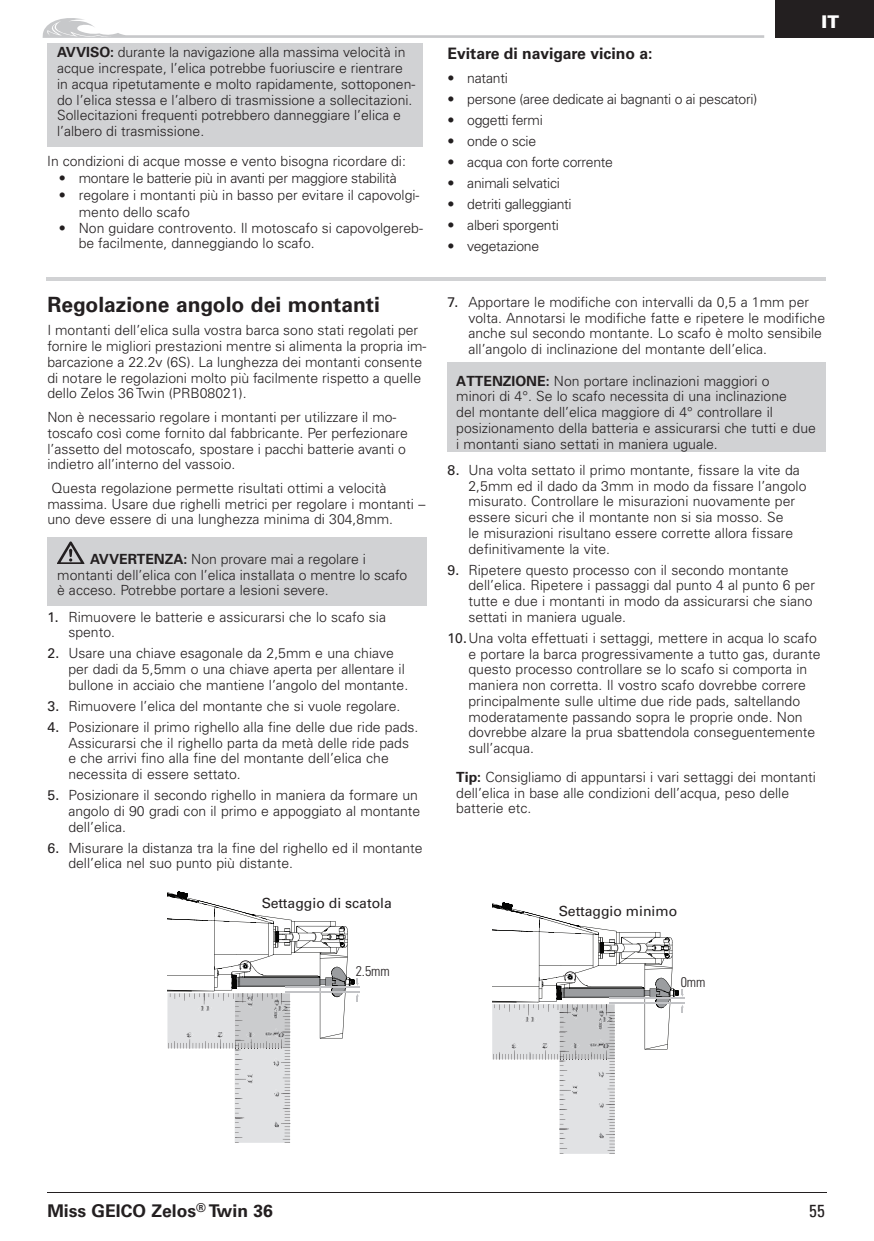
<style>
.page{position:relative;width:874px;height:1241px;background:#fff}
.page>*{position:absolute;margin:0;border:0;box-sizing:border-box;transform-origin:0 0}
.t1{font:700 21px "Univers LT Std";color:#231f20}
.t2{font:700 17.5px "Univers LT Std";color:#231f20}
.t3{font:900 17.5px "Univers LT Std";color:#fff}
.t4{font:condensed 17.5px "Univers LT Std";color:#231f20}
.t5{font:700 15.75px "Univers LT Std";color:#231f20}
.t6{font:300 14px/15.8px "Univers LT Std";color:#231f20}
.t7{font:300 14px "Univers LT Std";letter-spacing:-.02em;color:#231f20}
.t8{font:14px "Univers LT Std";color:#231f20}
.t9{font:300 condensed 14px "Univers LT Std";color:#231f20}
.s1{font-weight:700}
.s2{font-weight:400}
</style>
<div class="page">
<hr style="left:47px;top:1192px;width:779px;height:1px;background:#231f20">
<svg style="left:42px;top:18px;width:722px;height:20px"></svg>
<div style="left:775px;top:0;width:98px;height:38px;background:#231f20"></div>
<div style="left:47px;top:43px;width:376px;height:103px;background:#d1d2d4"></div>
<hr style="left:46px;top:277px;width:779px;height:4px;background:#d1d2d4">
<div style="left:447px;top:362px;width:378px;height:89px;background:#d1d2d4"></div>
<div style="left:47px;top:537px;width:380px;height:69px;background:#d1d2d4"></div>
<svg style="left:57px;top:541px;width:27px;height:23px"></svg>
<hr style="left:285px;top:986px;width:75px;height:1px;background:#c2c3c6">
<hr style="left:285px;top:991px;width:75px;height:2px;background:#c2c3c6">
<svg style="left:167px;top:891px;width:192px;height:252px"></svg>
<hr style="left:609px;top:997px;width:75px;height:2px;background:#c2c3c6">
<hr style="left:609px;top:1002px;width:75px;height:2px;background:#c2c3c6">
<svg style="left:492px;top:902px;width:191px;height:252px"></svg>
<p class="t6" style="left:57px;top:45px;width:359px"><span class="s1">AVVISO:</span> durante la navigazione alla massima velocità in acque increspate, l’elica potrebbe fuoriuscire e rientrare in acqua ripetutamente e molto rapidamente, sottoponen&shy;do l’elica stessa e l’albero di trasmissione a sollecitazioni.<br>Sollecitazioni frequenti potrebbero danneggiare l’elica e l’albero di trasmissione.</p>
<p class="t6" style="left:47px;top:154px;width:360px">In condizioni di acque mosse e vento bisogna ricordare di:</p>
<p class="t7" style="left:59px;top:171px;width:339px">• montare le batterie più in avanti per maggiore stabilità</p>
<p class="t6" style="left:79px;top:187px;width:342px;line-height:16.8px;text-indent:-20px">• regolare i montanti più in basso per evitare il capovolgi&shy;mento dello scafo</p>
<p class="t6" style="left:79px;top:221px;width:345px;text-indent:-20px">• Non guidare controvento. Il motoscafo si capovolgereb&shy;be facilmente, danneggiando lo scafo.</p>
<h1 class="t1" style="left:47px;top:294px;width:334px">Regolazione angolo dei montanti</h1>
<p class="t6" style="left:47px;top:323px;width:380px">I montanti dell’elica sulla vostra barca sono stati regolati per fornire le migliori prestazioni mentre si alimenta la propria im&shy;barcazione a 22.2v (6S). La lunghezza dei montanti consente di notare le regolazioni molto più facilmente rispetto a quelle dello Zelos 36 Twin (PRB08021).</p>
<p class="t6" style="left:47px;top:410px;width:362px">Non è necessario regolare i montanti per utilizzare il mo&shy;toscafo così come fornito dal fabbricante. Per perfezionare l’assetto del motoscafo, spostare i pacchi batterie avanti o indietro all’interno del vassoio.</p>
<p class="t6" style="left:47px;top:481px;width:379px;text-indent:4px">Questa regolazione permette risultati ottimi a velocità massima. Usare due righelli metrici per regolare i montanti – uno deve essere di una lunghezza minima di 304,8mm.</p>
<p class="t6" style="left:57px;top:552px;width:351px;text-indent:33px"><span class="s1">AVVERTENZA:</span> Non provare mai a regolare i montanti dell’elica con l’elica installata o mentre lo scafo è acceso. Potrebbe portare a lesioni severe.</p>
<p class="t6" style="left:68px;top:610px;width:319px;text-indent:-21px"><span class="s2">1.</span> Rimuovere le batterie e assicurarsi che lo scafo sia spento.</p>
<p class="t6" style="left:68px;top:646px;width:341px;text-indent:-21px"><span class="s2">2.</span> Usare una chiave esagonale da 2,5mm e una chiave per dadi da 5,5mm o una chiave aperta per allentare il bullone in acciaio che mantiene l’angolo del montante.</p>
<p class="t6" style="left:47px;top:699px;width:354px"><span class="s2">3.</span> Rimuovere l’elica del montante che si vuole regolare.</p>
<p class="t6" style="left:68px;top:720px;width:351px;text-indent:-21px"><span class="s2">4.</span> Posizionare il primo righello alla fine delle due ride pads.<br>Assicurarsi che il righello parta da metà delle ride pads e che arrivi fino alla fine del montante dell’elica che necessita di essere settato.</p>
<p class="t6" style="left:68px;top:788px;width:353px;text-indent:-21px"><span class="s2">5.</span> Posizionare il secondo righello in maniera da formare un angolo di 90 gradi con il primo e appoggiato al montante dell’elica.</p>
<p class="t6" style="left:68px;top:841px;width:355px;text-indent:-21px"><span class="s2">6.</span> Misurare la distanza tra la fine del righello ed il montante dell’elica nel suo punto più distante.</p>
<p class="t8" style="left:262px;top:896px;width:132px">Settaggio di scatola</p>
<p class="t9" style="left:355px;top:964px;width:36px">2.5mm</p>
<p class="t5" style="left:447px;top:45px;width:207px">Evitare di navigare vicino a:</p>
<p class="t7" style="left:447px;top:71px;width:62px">• natanti</p>
<p class="t7" style="left:447px;top:92px;width:311px">• persone (aree dedicate ai bagnanti o ai pescatori)</p>
<p class="t7" style="left:447px;top:113px;width:97px">• oggetti fermi</p>
<p class="t7" style="left:447px;top:134px;width:90px">• onde o scie</p>
<p class="t7" style="left:447px;top:155px;width:167px">• acqua con forte corrente</p>
<p class="t7" style="left:447px;top:176px;width:114px">• animali selvatici</p>
<p class="t7" style="left:447px;top:197px;width:126px">• detriti galleggianti</p>
<p class="t7" style="left:447px;top:218px;width:113px">• alberi sporgenti</p>
<p class="t7" style="left:447px;top:239px;width:93px">• vegetazione</p>
<p class="t3" style="left:821px;top:13px;width:19px">IT</p>
<p class="t6" style="left:468px;top:295px;width:358px;text-indent:-21px"><span class="s2">7.</span> Apportare le modifiche con intervalli da 0,5 a 1mm per volta. Annotarsi le modifiche fatte e ripetere le modifiche anche sul secondo montante. Lo scafo è molto sensibile all’angolo di inclinazione del montante dell’elica.</p>
<p class="t6" style="left:456px;top:373px;width:361px"><span class="s1">ATTENZIONE:</span> Non portare inclinazioni maggiori o<br>minori di 4°. Se lo scafo necessita di una inclinazione<br>del montante dell’elica maggiore di 4° controllare il posizionamento della batteria e assicurarsi che tutti e due i montanti siano settati in maniera uguale.</p>
<p class="t6" style="left:468px;top:463px;width:339px;text-indent:-21px"><span class="s2">8.</span> Una volta settato il primo montante, fissare la vite da 2,5mm ed il dado da 3mm in modo da fissare l’angolo misurato. Controllare le misurazioni nuovamente per essere sicuri che il montante non si sia mosso. Se<br>le misurazioni risultano essere corrette allora fissare definitivamente la vite.</p>
<p class="t6" style="left:468px;top:562px;width:348px;text-indent:-21px"><span class="s2">9.</span> Ripetere questo processo con il secondo montante dell’elica. Ripetere i passaggi dal punto 4 al punto 6 per tutte e due i montanti in modo da assicurarsi che siano settati in maniera uguale.</p>
<p class="t6" style="left:468px;top:631px;width:353px;text-indent:-21px"><span class="s2">10.</span> Una volta effettuati i settaggi, mettere in acqua lo scafo e portare la barca progressivamente a tutto gas, durante questo processo controllare se lo scafo si comporta in maniera non corretta. Il vostro scafo dovrebbe correre principalmente sulle ultime due ride pads, saltellando moderatamente passando sopra le proprie onde. Non dovrebbe alzare la prua sbattendola conseguentemente sull’acqua.</p>
<p class="t6" style="left:456px;top:770px;width:361px"><span class="s1">Tip:</span> Consigliamo di appuntarsi i vari settaggi dei montanti dell’elica in base alle condizioni dell’acqua, peso delle batterie etc.</p>
<p class="t8" style="left:558px;top:904px;width:120px">Settaggio minimo</p>
<p class="t9" style="left:680px;top:975px;width:26px">0mm</p>
<p class="t2" style="left:47px;top:1202px;width:227px">Miss GEICO Zelos<sup>®</sup> Twin 36</p>
<p class="t4" style="left:809px;top:1202px;width:17px">55</p>
</div>
